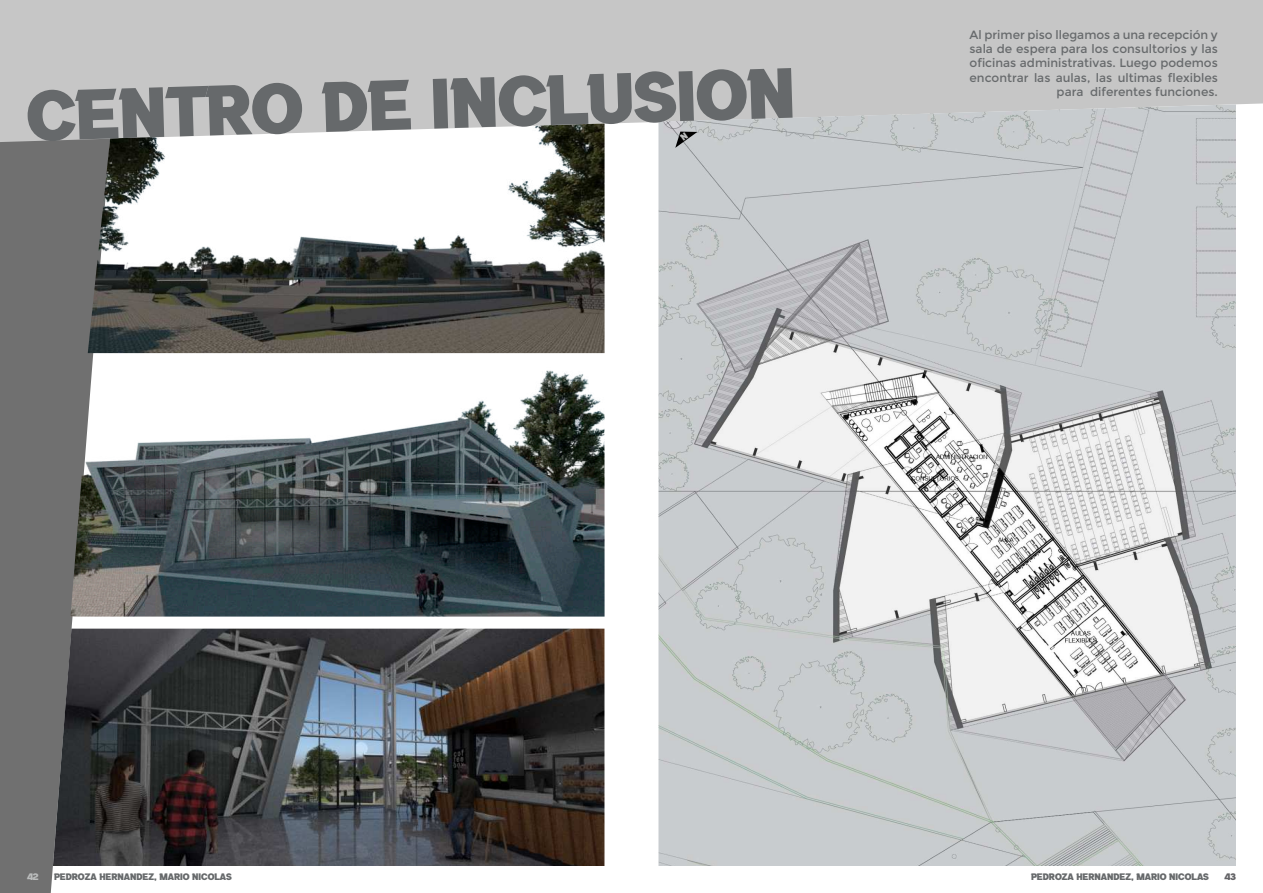
<style>
.page{position:relative;width:1263px;height:893px;background:#fff}
.page>*{position:absolute;margin:0;border:0;box-sizing:border-box;transform-origin:0 0}
.t1{font:67.5px "a Black Lives";color:#66696b}
.t2{font:12px/14.4px "Montserrat";color:#676a6c;text-align:right}
.t3{font:9px "a Black Lives";color:#66696b}
.t4{font:9px "a Black Lives";color:#bbbdbd}
.t5{font:9px "a Black Lives";color:#636366}
</style>
<div class="page">
<div style="left:0;top:142px;width:124px;height:751px;background:#707070"></div>
<div style="left:0;top:0;width:1263px;height:142px;background:#c6c6c6"></div>
<img style="left:658px;top:104px;width:578px;height:762px">
<img style="left:53px;top:629px;width:551px;height:237px">
<img style="left:88px;top:124px;width:516px;height:204px">
<img style="left:70px;top:328px;width:534px;height:289px">
<svg style="left:675px;top:132px;width:22px;height:16px"></svg>
<h1 class="t1" style="left:26px;top:89px;width:770px;rotate:-2deg">CENTRO DE INCLUSION</h1>
<p class="t2" style="left:969px;top:27px;width:250px">Al primer piso llegamos a una recepción y sala de espera para los consultorios y las o昀椀cinas administrativas. Luego podemos encontrar las aulas, las ultimas 昀氀exibles para diferentes funciones.</p>
<p class="t4" style="left:27px;top:873px;width:13px">42</p>
<p class="t5" style="left:1224px;top:873px;width:13px">43</p>
<p class="t3" style="left:54px;top:873px;width:179px">PEDROZA HERNANDEZ, MARIO NICOLAS</p>
<p class="t3" style="left:1031px;top:873px;width:179px">PEDROZA HERNANDEZ, MARIO NICOLAS</p>
</div>
